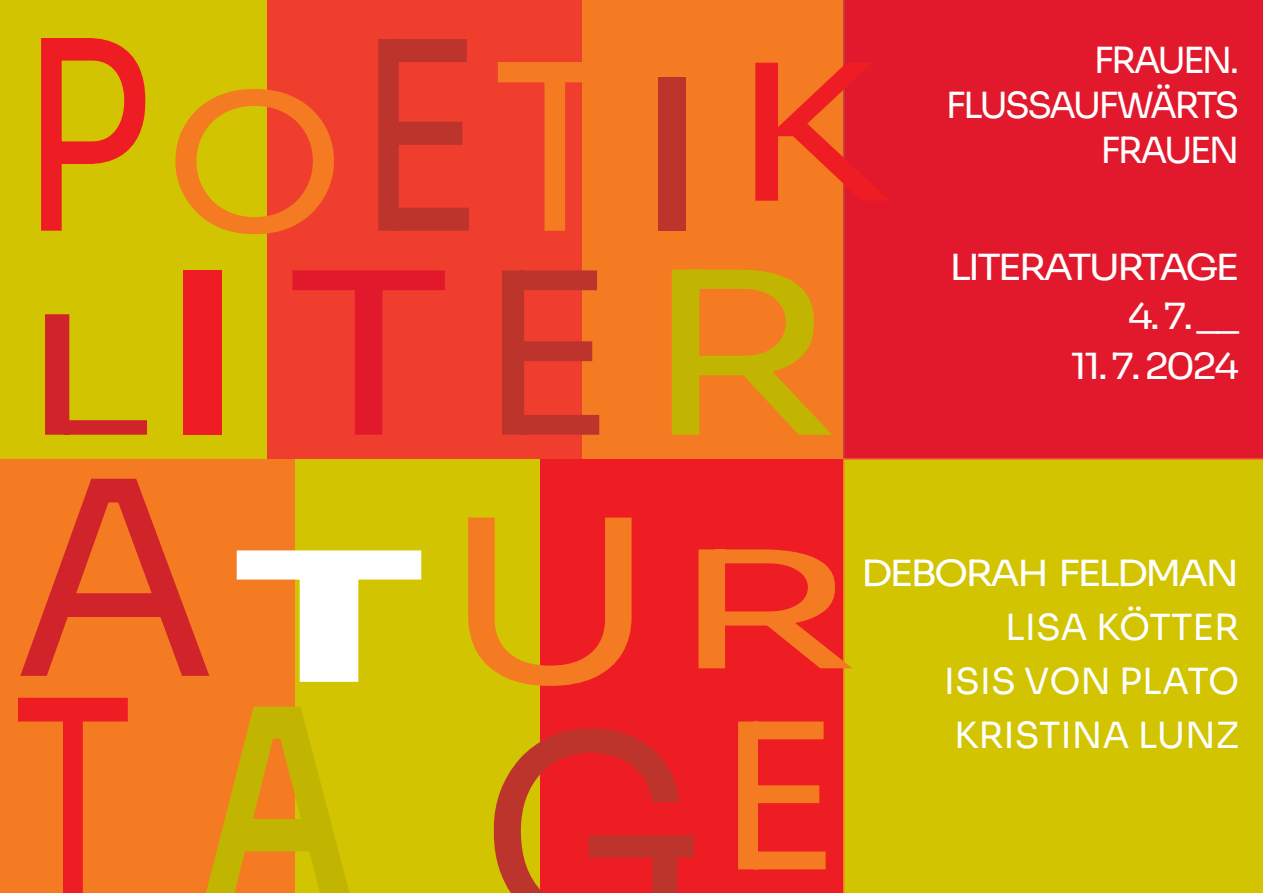
<style>
.page{position:relative;width:1263px;height:893px;background:#fff}
.page>*{position:absolute;margin:0;border:0;box-sizing:border-box;transform-origin:0 0}
.t1{font:270px/219px "Sora";color:#d1232a}
.t2{font:262.5px "Sora";color:#ee1d23;scale:.8 1}
.t3{font:165px "Sora";color:#d1232a;scale:1.5 1}
.t4{font:36px/54px "Sora";letter-spacing:-.005em;color:#fff;text-align:right;scale:1.1 1}
.t5{font:36px "Sora";letter-spacing:-.075em;color:#fff;scale:1.1 1}
.t6{font:36px/45px "Sora";letter-spacing:-.075em;color:#fff;text-align:right}
.s1{font-size:189px;color:#f47b21}
.s2{color:#bd342d}
.s3{font-size:231px;color:#f47b21}
.s4{font-size:210px;color:#bd342d}
.s5{font-size:189px}
.s6{font-size:225px;color:#ee1d23}
.s7{font-size:225px;color:#e2192c}
.s8{font-size:225px;color:#bd342d}
.s9{font-size:225px;color:#c2b501}
.s10{font-weight:800;font-size:180px;color:#fff}
.s11{font-size:225px;color:#f47b21}
.s12{font-size:162px;color:#f47b21}
.s13{color:#ee1d23}
.s14{font-weight:600;color:#c2b501}
.s15{font-size:202.5px;color:#f47b21}
</style>
<div class="page">
<div style="left:0;top:0;width:267px;height:461px;background:#d2c401"></div>
<div style="left:267px;top:0;width:316px;height:459px;background:#ef3e2e"></div>
<div style="left:583px;top:0;width:325px;height:459px;background:#f47b21"></div>
<div style="left:0;top:459px;width:296px;height:434px;background:#f47b21"></div>
<div style="left:296px;top:459px;width:329px;height:434px;background:#d2c401"></div>
<div style="left:540px;top:459px;width:353px;height:434px;background:#ee1d23"></div>
<div style="left:843px;top:0;width:420px;height:458px;background:#e2192c"></div>
<div style="left:843px;top:458px;width:420px;height:435px;background:#d2c401"></div>
<h2 class="t2" style="left:19px;top:-79px;width:1087px">P<span class="s1">O</span><span class="s2">E</span><span class="s3">T</span><span class="s4">I</span><span class="s5">K</span></h2>
<h3 class="t3" style="left:19px;top:240px;width:548px">L<span class="s6">I</span><span class="s7">T</span><span class="s8">E</span><span class="s9">R</span></h3>
<p class="t6" style="left:946px;top:34px;width:295px">FRAUEN.<br>FLUSSAUFWÄRTS<br>FRAUEN</p>
<p class="t5" style="left:949px;top:237px;width:265px">LITERATURTAGE</p>
<p class="t5" style="left:1127px;top:287px;width:103px">4. 7. __</p>
<p class="t5" style="left:1070px;top:336px;width:155px">11. 7. 2024</p>
<h1 class="t1" style="left:13px;top:445px;width:848px">A<span class="s10">T</span><span class="s11">U</span><span class="s12">R<br></span><span class="s13">T</span><span class="s14">A</span> <span class="s2">G</span><span class="s15">E</span></h1>
<p class="t4" style="left:861px;top:543px;width:345px">DEBORAH FELDMAN<br>LISA KÖTTER<br>ISIS VON PLATO<br>KRISTINA LUNZ</p>
</div>
